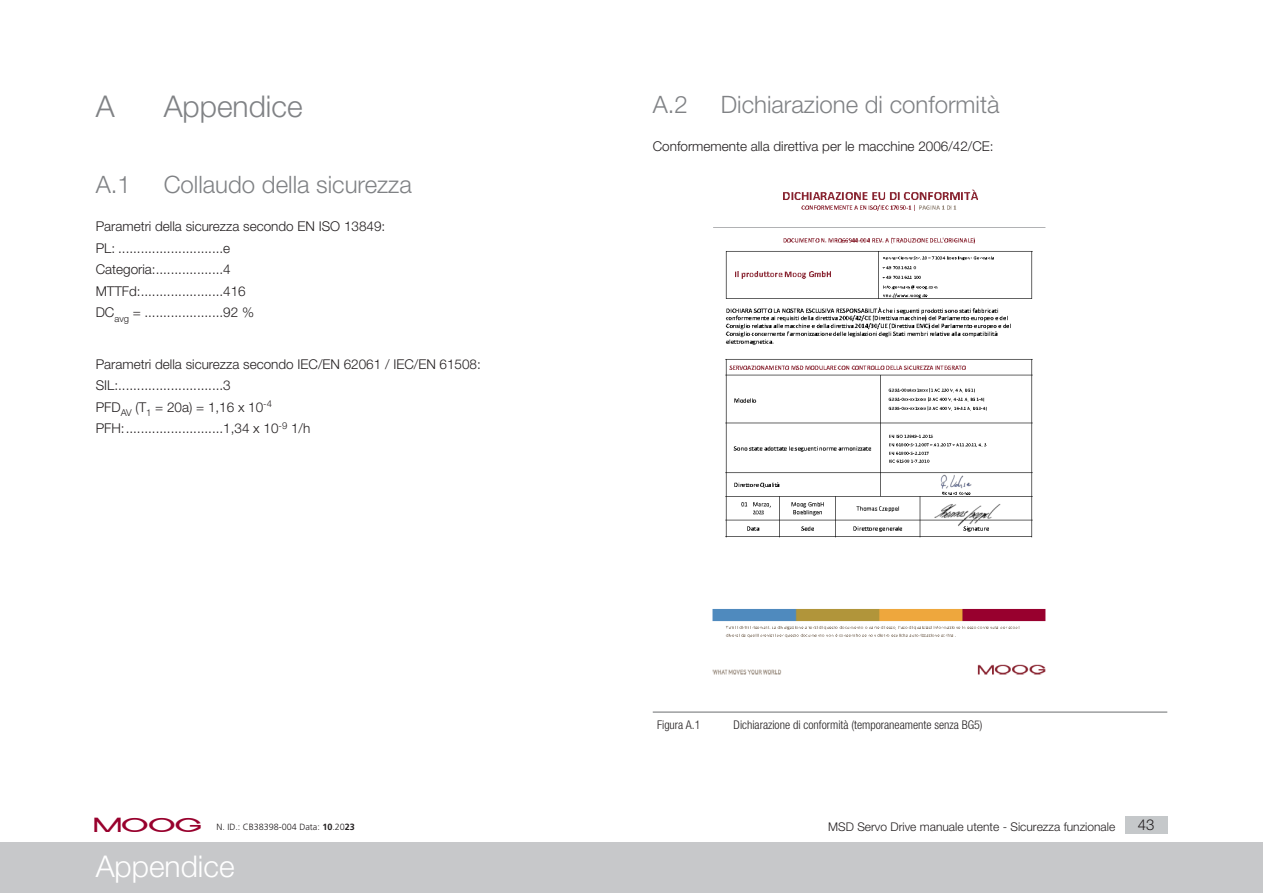
<style>
.page{position:relative;width:1263px;height:893px;background:#fff}
.page>*{position:absolute;margin:0;border:0;box-sizing:border-box;transform-origin:0 0}
.t1{font:300 30px "Helvetica Neue LT Std";color:#808285}
._2012_Musterseite_Ko{font:300 30px "Helvetica Neue LT Std";color:#fff}
.t2{font:300 24px "Helvetica Neue LT Std";color:#808285}
._2012_Musterseite_Se{font:300 15px "Helvetica Neue LT Std";color:#231f20}
._2012_Haupttext{font:300 13.5px "Helvetica Neue LT Std";color:#231f20}
.t3{font:300 condensed 12px "Helvetica Neue LT Std";color:#231f20}
._2012_Musterseite_Te{font:300 12px "Helvetica Neue LT Std";color:#231f20}
._2012_Musterseite_ID{font:300 9px "Frutiger LT Std";color:#231f20}
.s1{font-family:"Moogo";font-weight:400;font-size:18px;color:#98012d}
.s2{font-weight:700}
</style>
<div class="page">
<div style="left:0;top:842px;width:1263px;height:51px;background:#c7c8ca"></div>
<div style="left:1125px;top:816px;width:42px;height:17px;background:#c5c8ca"></div>
<hr style="left:653px;top:712px;width:514px;height:1px;background:#6b6d70">
<img style="left:712px;top:189px;width:334px;height:486px">
<p class="t1" style="left:96px;top:88px;width:20px">A</p>
<p class="t1" style="left:164px;top:88px;width:140px">Appendice</p>
<p class="t2" style="left:96px;top:169px;width:37px">A.1</p>
<p class="t2" style="left:164px;top:169px;width:250px">Collaudo della sicurezza</p>
<p class="_2012_Haupttext" style="left:96px;top:218px;width:291px">Parametri della sicurezza secondo EN ISO 13849:</p>
<p class="_2012_Haupttext" style="left:96px;top:240px;width:136px">PL: ............................e</p>
<p class="_2012_Haupttext" style="left:96px;top:261px;width:137px">Categoria:..................4</p>
<p class="_2012_Haupttext" style="left:96px;top:283px;width:152px">MTTFd:......................416</p>
<p class="_2012_Haupttext" style="left:96px;top:304px;width:160px">DC<sub>avg</sub> = .....................92 %</p>
<p class="_2012_Haupttext" style="left:96px;top:356px;width:387px">Parametri della sicurezza secondo IEC/EN 62061 / IEC/EN 61508:</p>
<p class="_2012_Haupttext" style="left:96px;top:377px;width:137px">SIL:............................3</p>
<p class="_2012_Haupttext" style="left:96px;top:399px;width:178px">PFD<sub>AV</sub> (T<sub>1</sub> = 20a) = 1,16 x 10<sup>-4</sup></p>
<p class="_2012_Haupttext" style="left:96px;top:420px;width:216px">PFH:..........................1,34 x 10<sup>-9</sup> 1/h</p>
<p class="t2" style="left:653px;top:90px;width:37px">A.2</p>
<p class="t2" style="left:721px;top:90px;width:280px">Dichiarazione di conformità</p>
<p class="_2012_Haupttext" style="left:653px;top:138px;width:342px">Conformemente alla direttiva per le macchine 2006/42/CE:</p>
<p class="t3" style="left:657px;top:718px;width:45px">Figura A.1</p>
<p class="t3" style="left:733px;top:718px;width:250px">Dichiarazione di conformità (temporaneamente senza BG5)</p>
<p class="_2012_Musterseite_ID" style="left:95px;top:822px;width:262px"><span class="s1">MOOG</span> N. ID.: CB38398-004 Data: <span class="s2">10</span>.20<span class="s2">23</span></p>
<p class="_2012_Musterseite_Te" style="left:828px;top:819px;width:288px">MSD Servo Drive manuale utente - Sicurezza funzionale</p>
<p class="_2012_Musterseite_Se" style="left:1138px;top:816px;width:18px">43</p>
<p class="_2012_Musterseite_Ko" style="left:96px;top:848px;width:140px">Appendice</p>
</div>
